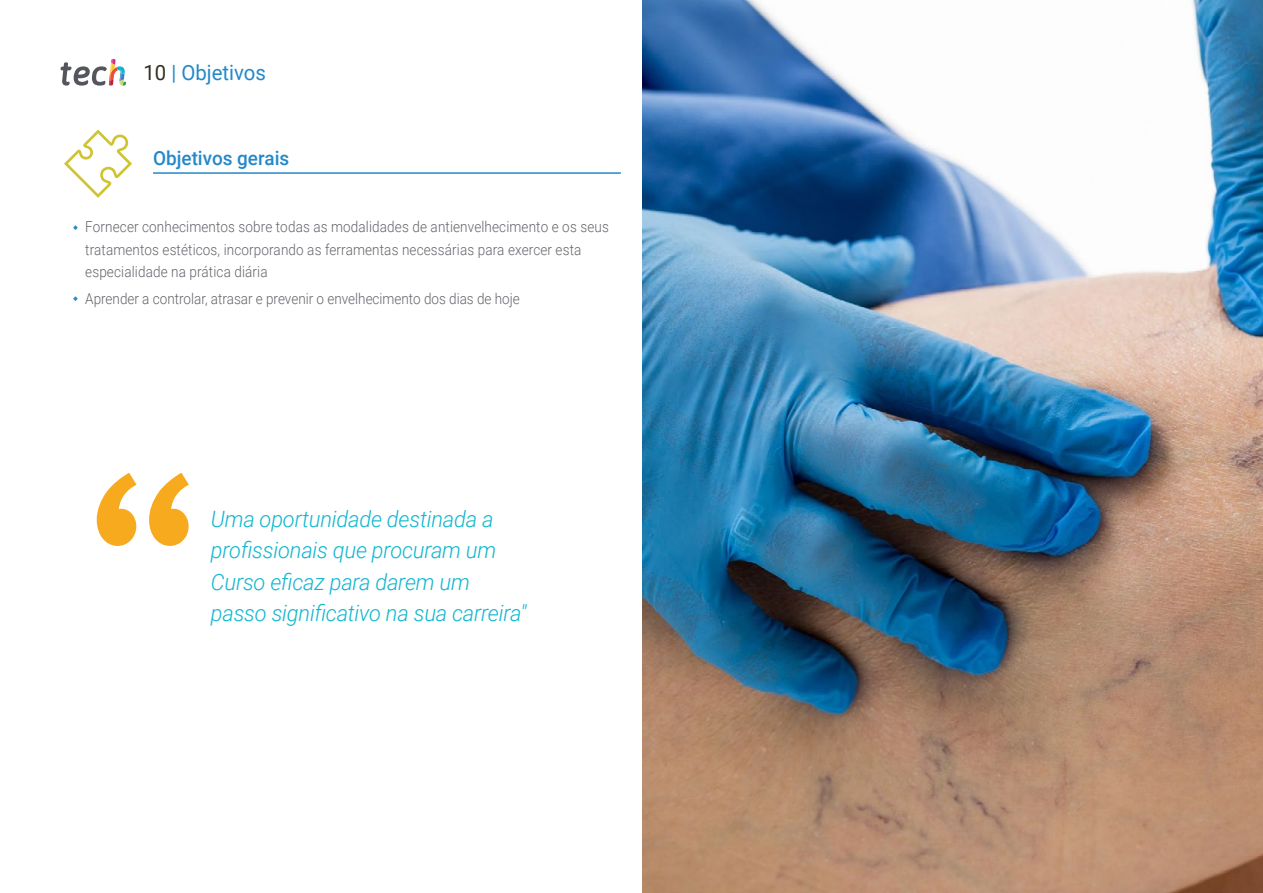
<style>
.page{position:relative;width:1263px;height:893px;background:#fff}
.page>*{position:absolute;margin:0;border:0;box-sizing:border-box;transform-origin:0 0}
.t1{font:italic 300 22.5px/31.5px "Roboto";letter-spacing:-.01em;color:#0fb6cf}
.t2{font:21px "Roboto";color:#2488c9}
.t3{font:500 19.5px "Roboto";color:#2488c9}
.t4{font:300 15px/22.5px "Roboto";letter-spacing:.01em;color:#61646a;scale:.9 1}
.s1{color:#312e20}
</style>
<div class="page">
<hr style="left:153px;top:173px;width:468px;height:1px;background:#2488c9">
<svg style="left:64px;top:130px;width:68px;height:68px"></svg>
<img style="left:642px;top:0;width:621px;height:893px">
<svg style="left:61px;top:59px;width:65px;height:27px"></svg>
<svg style="left:97px;top:473px;width:92px;height:73px"></svg>
<h2 class="t2" style="left:144px;top:57px;width:124px"><span class="s1">10</span> | Objetivos</h2>
<h3 class="t3" style="left:153px;top:144px;width:138px">Objetivos gerais</h3>
<p class="t4" style="left:85px;top:215px;width:583px">Fornecer conhecimentos sobre todas as modalidades de antienvelhecimento e os seus tratamentos estéticos, incorporando as ferramentas necessárias para exercer esta especialidade na prática diária</p>
<p class="t4" style="left:85px;top:287px;width:484px">Aprender a controlar, atrasar e prevenir o envelhecimento dos dias de hoje</p>
<h1 class="t1" style="left:211px;top:502px;width:317px">Uma oportunidade destinada a profissionais que procuram um<br>Curso eficaz para darem um passo significativo na sua carreira"</h1>
</div>
